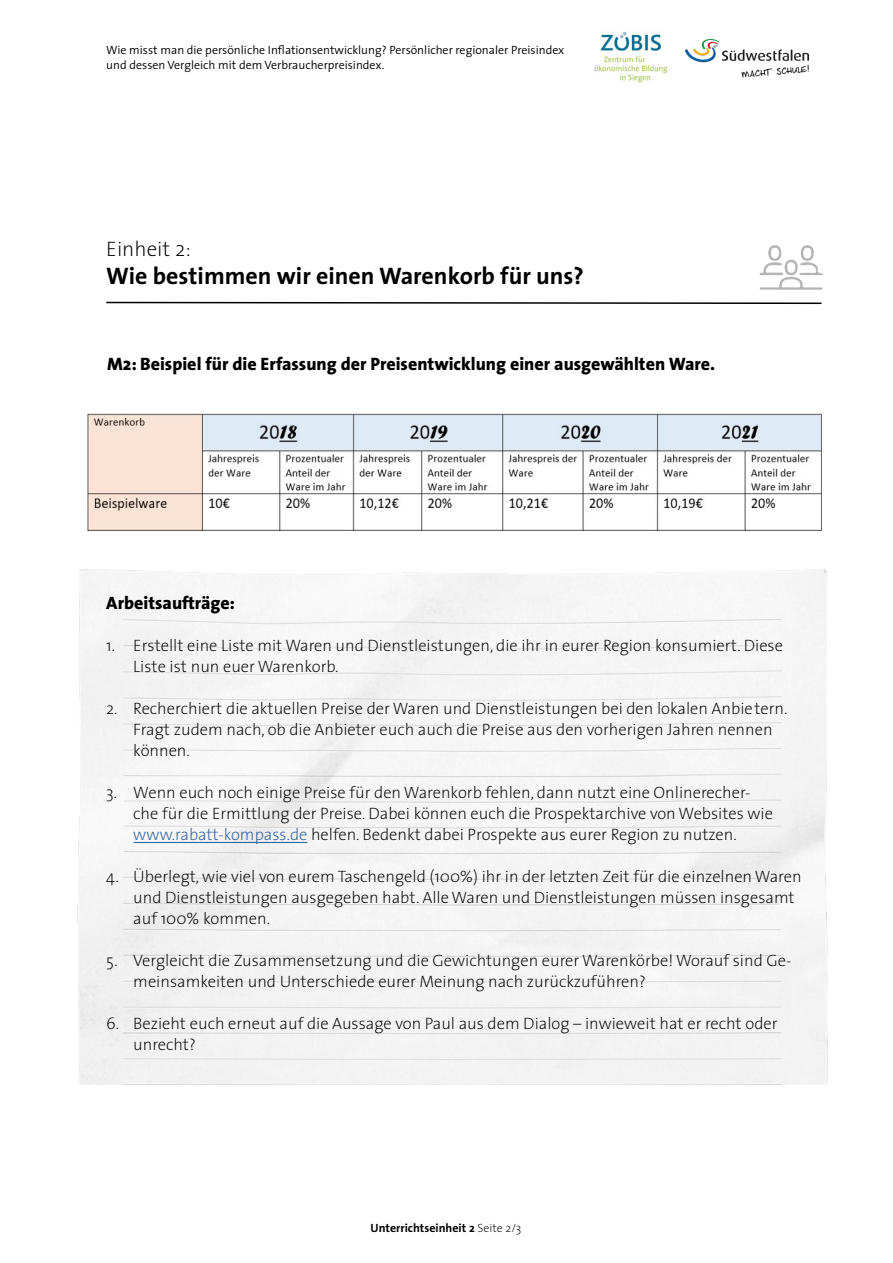
<style>
.page{position:relative;width:893px;height:1263px;background:#fff}
.page>*{position:absolute;margin:0;border:0;box-sizing:border-box;transform-origin:0 0}
.t1{font:700 24px "The Sans";color:#000}
.t2{font:200 21px "The Sans";color:#000}
.t3{font:800 18px "The Sans";color:#000}
.t4{font:200 16.5px/21px "The Sans";color:#000}
.t5{font:300 12px/14.4px "The Sans";color:#000}
.t6{font:700 12px "The Sans";color:#000}
.s1{color:#275b9b}
.s2{font-weight:200}
</style>
<div class="page">
<svg style="left:106px;top:301px;width:624px;height:3px"></svg>
<img style="left:730px;top:245px;width:93px;height:60px">
<img style="left:685px;top:39px;width:124px;height:39px">
<img style="left:594px;top:32px;width:73px;height:51px">
<img style="left:87px;top:413px;width:735px;height:117px">
<hr style="left:133px;top:842px;width:174px;height:1px;background:#275b9b">
<p class="t5" style="left:106px;top:43px;width:460px">Wie misst man die persönliche Inflationsentwicklung? Persönlicher regionaler Preisindex und dessen Vergleich mit dem Verbraucherpreisindex.</p>
<p class="t2" style="left:106px;top:231px;width:86px">Einheit 2:</p>
<h1 class="t1" style="left:106px;top:256px;width:479px">Wie bestimmen wir einen Warenkorb für uns?</h1>
<p class="t3" style="left:107px;top:349px;width:610px">M2: Beispiel für die Erfassung der Preisentwicklung einer ausgewählten Ware.</p>
<p class="t3" style="left:106px;top:588px;width:130px">Arbeitsaufträge:</p>
<p class="t4" style="left:133px;top:634px;width:651px;text-indent:-27px">1. Erstellt eine Liste mit Waren und Dienstleistungen, die ihr in eurer Region konsumiert. Diese<br>Liste ist nun euer Warenkorb.</p>
<p class="t4" style="left:133px;top:697px;width:656px;text-indent:-27px">2. Recherchiert die aktuellen Preise der Waren und Dienstleistungen bei den lokalen Anbietern.<br>Fragt zudem nach, ob die Anbieter euch auch die Preise aus den vorherigen Jahren nennen können.</p>
<p class="t4" style="left:133px;top:781px;width:641px;text-indent:-27px">3. Wenn euch noch einige Preise für den Warenkorb fehlen, dann nutzt eine Onlinerecher&shy;che für die Ermittlung der Preise. Dabei können euch die Prospektarchive von Websites wie <span class="s1">www.rabatt-kompass.de</span> helfen. Bedenkt dabei Prospekte aus eurer Region zu nutzen.</p>
<p class="t4" style="left:133px;top:865px;width:670px;text-indent:-27px">4. Überlegt, wie viel von eurem Taschengeld (100%) ihr in der letzten Zeit für die einzelnen Waren und Dienstleistungen ausgegeben habt. Alle Waren und Dienstleistungen müssen insgesamt auf 100% kommen.</p>
<p class="t4" style="left:133px;top:949px;width:660px;text-indent:-27px">5. Vergleicht die Zusammensetzung und die Gewichtungen eurer Warenkörbe! Worauf sind Ge&shy;meinsamkeiten und Unterschiede eurer Meinung nach zurückzuführen?</p>
<p class="t4" style="left:133px;top:1012px;width:646px;text-indent:-27px">6. Bezieht euch erneut auf die Aussage von Paul aus dem Dialog – inwieweit hat er recht oder unrecht?</p>
<p class="t6" style="left:371px;top:1218px;width:152px">Unterrichtseinheit 2 <span class="s2">Seite 2/3</span></p>
</div>
